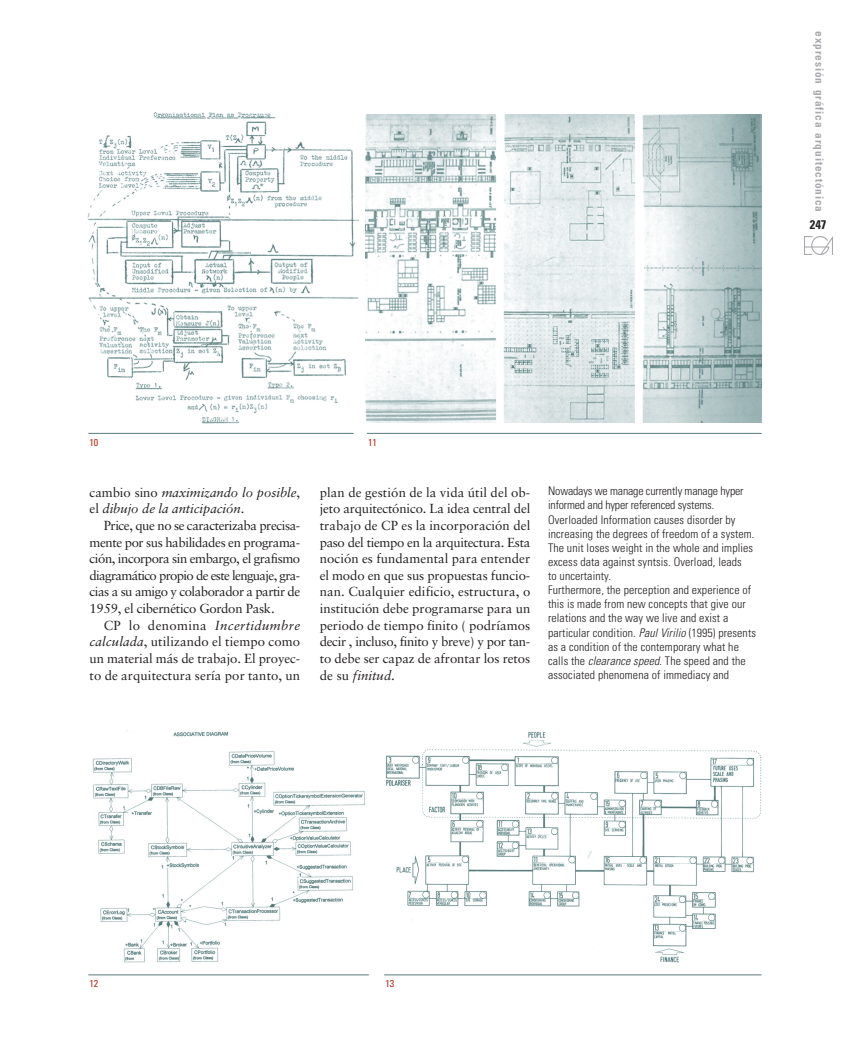
<style>
.page{position:relative;width:850px;height:1063px;background:#fff}
.page>*{position:absolute;margin:0;border:0;box-sizing:border-box;transform-origin:0 0}
.t1{font:13.12px/16.6px "Sabon";letter-spacing:-.01em;color:#231f20;text-align:justify}
.t2{font:italic 13.12px/16.6px "Sabon";letter-spacing:-.005em;color:#231f20}
.t3{font:700 condensed 12.5px "Univers";color:#231f20}
.t4{font:300 condensed 11.88px/14.1px "Univers";letter-spacing:.01em;color:#231f20}
.t5{font:700 condensed 11.25px "Univers";letter-spacing:.08em;color:#a8a9ad}
.t6{font:condensed 10px "Univers";letter-spacing:-.015em;color:#c02d19}
.s1{font-style:normal}
.s2{font-style:italic}
</style>
<div class="page">
<img style="left:805px;top:237px;width:27px;height:17px">
<img style="left:365px;top:115px;width:397px;height:308px">
<img style="left:87px;top:112px;width:272px;height:312px">
<img style="left:92px;top:730px;width:273px;height:233px">
<img style="left:386px;top:731px;width:376px;height:232px">
<hr style="left:88px;top:433px;width:266px;height:1px;background:#587a7b">
<hr style="left:88px;top:974px;width:281px;height:1px;background:#587a7b">
<hr style="left:384px;top:974px;width:378px;height:1px;background:#587a7b">
<hr style="left:367px;top:433px;width:395px;height:1px;background:#587a7b">
<p class="t5" style="left:824px;top:31px;width:182px;rotate:90deg">expresión gráfica arquitectónica</p>
<p class="t3" style="left:810px;top:220px;width:18px">247</p>
<p class="t6" style="left:90px;top:439px;width:10px">10</p>
<p class="t2" style="left:90px;top:485px;width:212px"><span class="s1">cambio sino</span> maximizando lo posible<span class="s1">, el</span> dibujo de la anticipación<span class="s1">.</span></p>
<p class="t1" style="left:90px;top:518px;width:212px;text-indent:14px">Price, que no se caracterizaba precisa&shy;mente por sus habilidades en programa&shy;ción, incorpora sin embargo, el grafismo diagramático propio de este lenguaje, gra&shy;cias a su amigo y colaborador a partir de 1959, el cibernético Gordon Pask.</p>
<p class="t1" style="left:90px;top:618px;width:212px;text-indent:14px">CP lo denomina <span class="s2">Incertidumbre calculada</span>, utilizando el tiempo como un material más de trabajo. El proyec&shy;to de arquitectura sería por tanto, un</p>
<p class="t6" style="left:368px;top:439px;width:10px">11</p>
<p class="t1" style="left:320px;top:485px;width:212px">plan de gestión de la vida útil del ob&shy;jeto arquitectónico. La idea central del trabajo de CP es la incorporación del paso del tiempo en la arquitectura. Esta noción es fundamental para entender el modo en que sus propuestas funcio&shy;nan. Cualquier edificio, estructura, o institución debe programarse para un periodo de tiempo finito ( podríamos decir , incluso, finito y breve) y por tan&shy;to debe ser capaz de afrontar los retos de su <span class="s2">finitud.</span></p>
<p class="t4" style="left:548px;top:485px;width:209px">Nowadays we manage currently manage hyper informed and hyper referenced systems.<br>Overloaded Information causes disorder by increasing the degrees of freedom of a system.<br>The unit loses weight in the whole and implies excess data against syntsis. Overload, leads<br>to uncertainty.<br>Furthermore, the perception and experience of this is made from new concepts that give our relations and the way we live and exist a particular condition. <span class="s2">PaulVirilio</span>(1995) presents as a condition of the contemporary what he calls the <span class="s2">clearance speed</span>. The speed and the associated phenomena of immediacy and</p>
<p class="t6" style="left:90px;top:980px;width:10px">12</p>
<p class="t6" style="left:385px;top:980px;width:10px">13</p>
</div>
